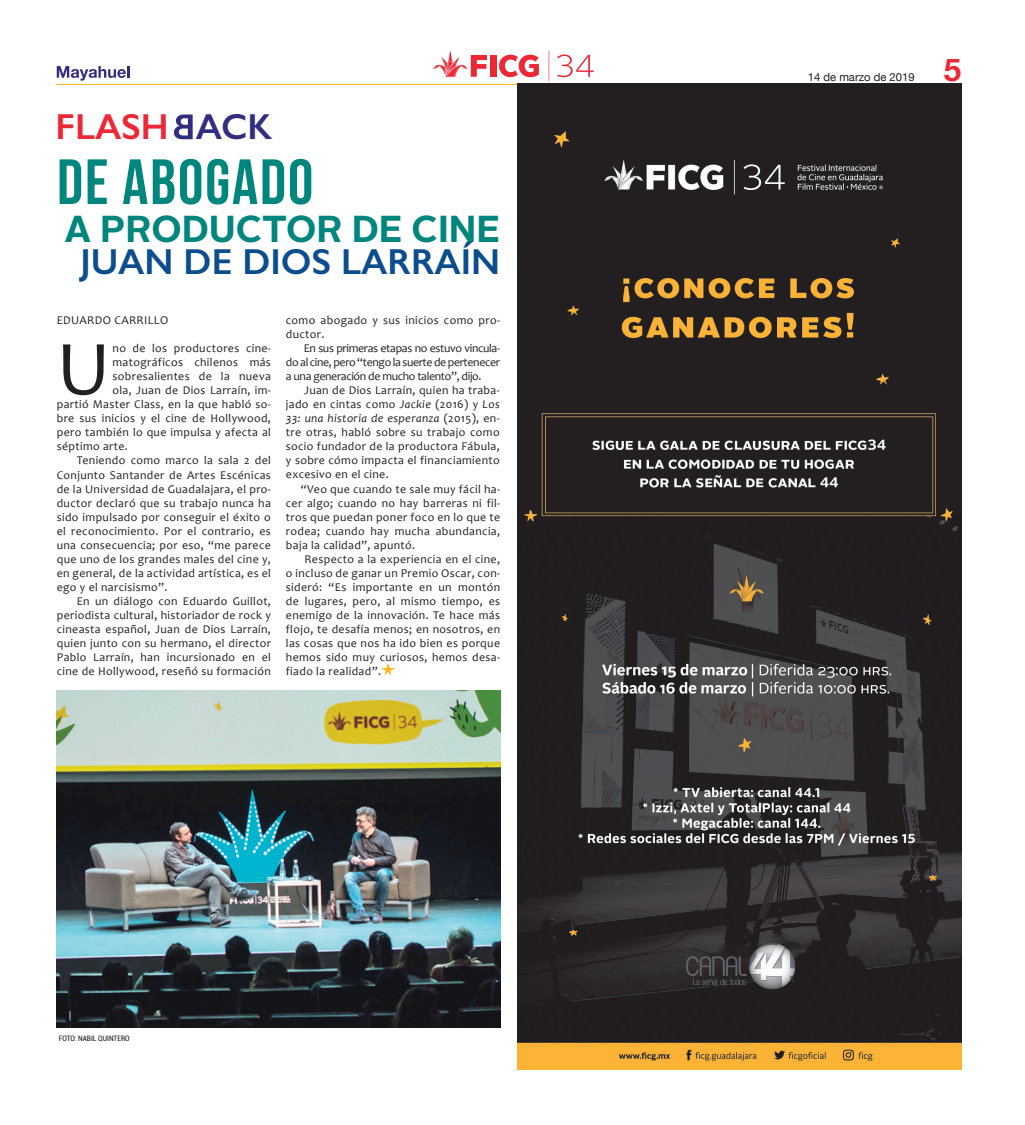
<style>
.page{position:relative;width:1025px;height:1125px;background:#fff}
.page>*{position:absolute;margin:0;border:0;box-sizing:border-box;transform-origin:0 0}
.t1{font:78.25px "Candara";color:#231f20}
.t2{font:63.88px "Bebas Neue";letter-spacing:.03em;color:#00867d}
.t3{font:700 37.5px "Alright Sans";color:#00867d}
.t4{font:600 36.25px "Gill Sans";color:#0b4d8d}
.t5{font:600 36.25px "Gill Sans";color:#ed2836}
.t6{font:700 31.25px "Helvetica Neue";color:#ed2836}
.t7{font:11.88px/14px "Candara";letter-spacing:.03em;color:#231f20;text-align:justify}
.t8{font:11.25px "Helvetica Neue";color:#231f20}
.t9{font:condensed 7.5px "Roboto";color:#231f20}
.s1{color:#322e7f}
.s2{font-style:italic}
</style>
<div class="page">
<hr style="left:358px;top:84px;width:301px;height:1px;background:#fcb61c">
<hr style="left:57px;top:84px;width:301px;height:1px;background:#fcb61c">
<svg style="left:57px;top:66px;width:72px;height:15px"></svg>
<div style="left:490px;top:55px;width:6px;height:22px;background:#ed2836"></div>
<svg style="left:433px;top:50px;width:54px;height:27px"></svg>
<svg style="left:499px;top:55px;width:39px;height:22px"></svg>
<svg style="left:557px;top:54px;width:36px;height:23px"></svg>
<svg style="left:548px;top:50px;width:1px;height:31px"></svg>
<svg style="left:381px;top:664px;width:13px;height:11px"></svg>
<img style="left:56px;top:690px;width:444px;height:337px">
<svg style="left:174px;top:115px;width:18px;height:24px"></svg>
<img style="left:517px;top:84px;width:443px;height:985px">
<h3 class="t5" style="left:56px;top:105px;width:218px">FLASH <span class="s1">ACK</span></h3>
<h2 class="t2" style="left:57px;top:147px;width:257px">DE ABOGADO</h2>
<h3 class="t3" style="left:64px;top:202px;width:437px">A PRODUCTOR DE CINE</h3>
<h3 class="t4" style="left:80px;top:240px;width:421px">JUAN DE DIOS LARRAÍN</h3>
<p class="t7" style="left:57px;top:313px;width:113px">EDUARDO CARRILLO</p>
<h1 class="t1" style="left:57px;top:320px;width:55px">U</h1>
<p class="t7" style="left:112px;top:341px;width:160px">no de los productores cine-</p>
<p class="t7" style="left:112px;top:355px;width:160px">matográficos chilenos más</p>
<p class="t7" style="left:112px;top:369px;width:160px">sobresalientes de la nueva</p>
<p class="t7" style="left:112px;top:383px;width:160px">ola, Juan de Dios Larraín, im-</p>
<p class="t7" style="left:57px;top:397px;width:215px">partió Master Class, en la que habló so-</p>
<p class="t7" style="left:57px;top:411px;width:216px">bre sus inicios y el cine de Hollywood,</p>
<p class="t7" style="left:57px;top:425px;width:216px">pero también lo que impulsa y afecta al</p>
<p class="t7" style="left:57px;top:439px;width:73px">séptimo arte.</p>
<p class="t7" style="left:77px;top:454px;width:196px">Teniendo como marco la sala 2 del</p>
<p class="t7" style="left:57px;top:468px;width:215px">Conjunto Santander de Artes Escénicas</p>
<p class="t7" style="left:57px;top:482px;width:215px">de la Universidad de Guadalajara, el pro-</p>
<p class="t7" style="left:57px;top:496px;width:215px">ductor declaró que su trabajo nunca ha</p>
<p class="t7" style="left:57px;top:510px;width:216px">sido impulsado por conseguir el éxito o</p>
<p class="t7" style="left:57px;top:524px;width:215px">el reconocimiento. Por el contrario, es</p>
<p class="t7" style="left:57px;top:538px;width:215px">una consecuencia; por eso, “me parece</p>
<p class="t7" style="left:57px;top:552px;width:215px">que uno de los grandes males del cine y,</p>
<p class="t7" style="left:57px;top:566px;width:215px">en general, de la actividad artística, es el</p>
<p class="t7" style="left:57px;top:580px;width:112px">ego y el narcisismo”.</p>
<p class="t7" style="left:77px;top:594px;width:196px">En un diálogo con Eduardo Guillot,</p>
<p class="t7" style="left:57px;top:608px;width:215px">periodista cultural, historiador de rock y</p>
<p class="t7" style="left:57px;top:622px;width:216px">cineasta español, Juan de Dios Larraín,</p>
<p class="t7" style="left:57px;top:636px;width:215px">quien junto con su hermano, el director</p>
<p class="t7" style="left:57px;top:650px;width:215px">Pablo Larraín, han incursionado en el</p>
<p class="t7" style="left:57px;top:664px;width:215px">cine de Hollywood, reseñó su formación</p>
<p class="t7" style="left:286px;top:313px;width:216px">como abogado y sus inicios como pro&shy;ductor.</p>
<p class="t7" style="left:286px;top:341px;width:216px;text-indent:18px">En sus primeras etapas no estuvo vincula&shy;do al cine, pero “tengo la suerte de pertenecer a una generación de mucho talento”, dijo.</p>
<p class="t7" style="left:286px;top:383px;width:215px;text-indent:18px">Juan de Dios Larraín, quien ha traba&shy;jado en cintas como <span class="s2">Jackie</span> (2016) y <span class="s2">Los 33: una historia de esperanza</span> (2015), en&shy;tre otras, habló sobre su trabajo como socio fundador de la productora Fábula, y sobre cómo impacta el financiamiento excesivo en el cine.</p>
<p class="t7" style="left:286px;top:482px;width:216px;text-indent:15px">“Veo que cuando te sale muy fácil ha&shy;cer algo; cuando no hay barreras ni fil&shy;tros que puedan poner foco en lo que te rodea; cuando hay mucha abundancia, baja la calidad”, apuntó.</p>
<p class="t7" style="left:286px;top:552px;width:216px;text-indent:18px">Respecto a la experiencia en el cine, o incluso de ganar un Premio Oscar, con&shy;sideró: “Es importante en un montón de lugares, pero, al mismo tiempo, es enemigo de la innovación. Te hace más flojo, te desafía menos; en nosotros, en las cosas que nos ha ido bien es porque hemos sido muy curiosos, hemos desa&shy;fiado la realidad”.</p>
<p class="t9" style="left:59px;top:1033px;width:72px">FOTO: NABIL QUINTERO</p>
<p class="t8" style="left:807px;top:69px;width:108px">14 de marzo de 2019</p>
<h3 class="t6" style="left:943px;top:51px;width:19px">5</h3>
</div>
